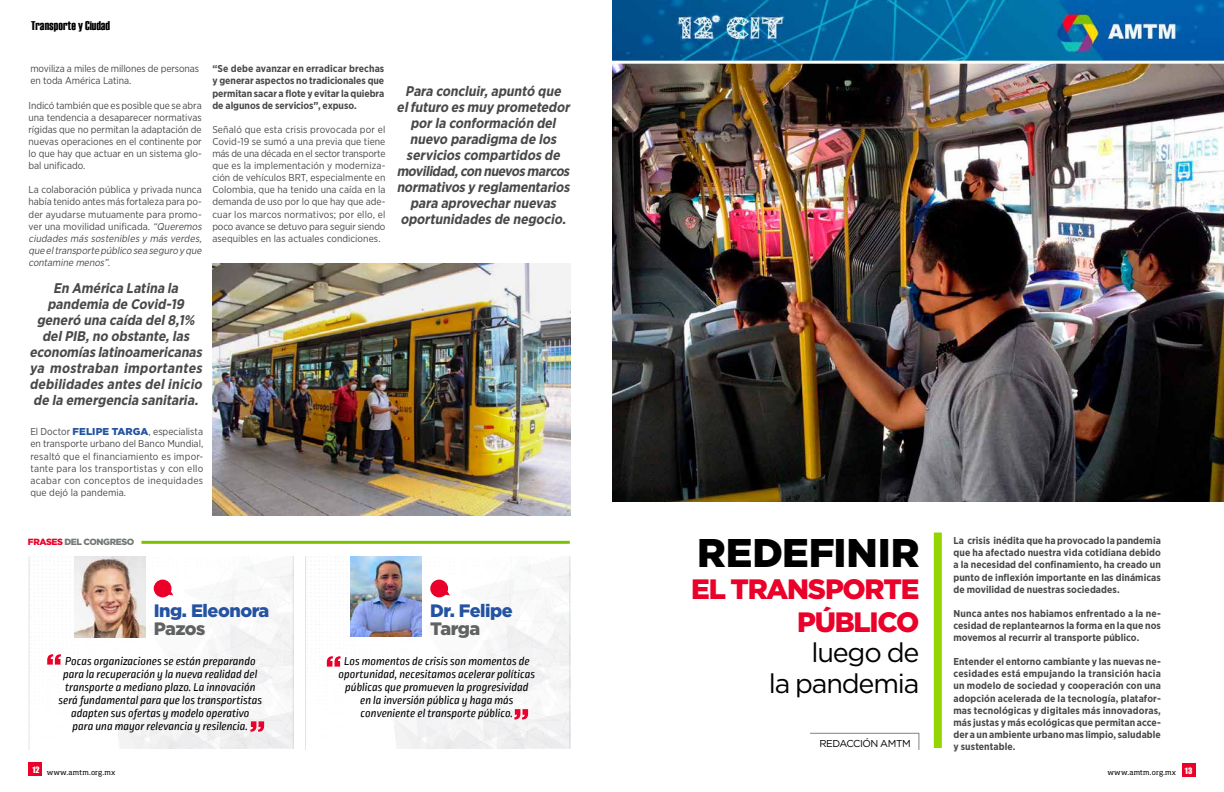
<style>
.page{position:relative;width:1224px;height:792px;background:#fff}
.page>*{position:absolute;margin:0;border:0;box-sizing:border-box;transform-origin:0 0}
.t1{font:900 40px "Gotham";letter-spacing:-.005em;color:#000}
.t2{font:900 28px/32.3px "Gotham";letter-spacing:-.045em;color:#ea0029;text-align:right}
.t3{font:27px/30.9px "Gotham";letter-spacing:-.045em;color:#000;text-align:right}
.t4{font:900 18px "Gotham";letter-spacing:-.025em;color:#2353a1}
.t5{font:900 18px "Gotham";letter-spacing:-.03em;color:#606161}
.t6{font:italic 700 14px/16px "Gotham Narrow";color:#484949;text-align:center}
.t7{font:12.6px "Haettenschweiler";color:#000}
.t8{font:italic 12px/13px "Ropa Mix PTT";letter-spacing:-.005em;color:#000;text-align:center}
.t9{font:10px/12.1px "Gotham Narrow";color:#484949;text-align:justify}
.t10{font:700 10px/12.1px "Gotham Narrow";letter-spacing:.005em;color:#484949;text-align:justify}
.t11{font:10px "Gotham";letter-spacing:-.045em;color:#000}
.t12{font:900 9px "Gotham";letter-spacing:-.045em;color:#737a75}
.t13{font:7.2px "Soho Pro";letter-spacing:.025em;color:#000}
.s1{font-style:italic}
.s2{font-family:"Gotham";font-weight:900;color:#2353a1}
.s3{color:#ea0029}
.s4{font-family:"Impact";font-size:8.1px;color:#fff}
</style>
<div class="page">
<img style="left:311px;top:556px;width:258px;height:193px">
<img style="left:351px;top:556px;width:71px;height:81px">
<img style="left:34px;top:556px;width:259px;height:193px">
<img style="left:74px;top:556px;width:71px;height:81px">
<hr style="left:141px;top:541px;width:429px;height:3px;background:#7cc200">
<svg style="left:47px;top:654px;width:14px;height:11px"></svg>
<svg style="left:250px;top:721px;width:14px;height:11px"></svg>
<hr style="left:293px;top:556px;width:1px;height:193px;background:#c6c6c6">
<hr style="left:29px;top:556px;width:1px;height:194px;background:#c6c6c6">
<svg style="left:154px;top:580px;width:19px;height:17px"></svg>
<svg style="left:327px;top:656px;width:14px;height:11px"></svg>
<svg style="left:514px;top:709px;width:14px;height:11px"></svg>
<hr style="left:569px;top:556px;width:1px;height:193px;background:#c6c6c6">
<hr style="left:305px;top:556px;width:1px;height:194px;background:#c6c6c6">
<svg style="left:430px;top:580px;width:20px;height:17px"></svg>
<img style="left:213px;top:264px;width:357px;height:252px">
<div style="left:29px;top:762px;width:13px;height:14px;background:#ea0029"></div>
<img style="left:612px;top:0;width:612px;height:502px">
<div style="left:1182px;top:763px;width:14px;height:14px;background:#ea0029"></div>
<svg style="left:810px;top:732px;width:110px;height:18px"></svg>
<div style="left:934px;top:533px;width:8px;height:215px;background:#93d500"></div>
<hr style="left:612px;top:61px;width:612px;height:3px;background:#fff">
<p class="t7" style="left:31px;top:19px;width:80px">Transporte y Ciudad</p>
<p class="t9" style="left:30px;top:63px;width:170px">moviliza a miles de millones de personas en toda América Latina.</p>
<p class="t9" style="left:29px;top:99px;width:175px">Indicó también que es posible que se abra una tendencia a desaparecer normativas rígidas que no permitan la adaptación de nuevas operaciones en el continente por lo que hay que actuar en un sistema glo&shy;bal unificado.</p>
<p class="t9" style="left:29px;top:184px;width:177px;text-align:left">La colaboración pública y privada nunca había tenido antes más fortaleza para po&shy;der ayudarse mutuamente para promo&shy;ver una movilidad unificada. <span class="s1">“Queremos ciudades más sostenibles y más verdes, que eltransporte público sea seguro y que contamine menos”.</span></p>
<h3 class="t6" style="left:29px;top:280px;width:177px">En América Latina la pandemia de Covid-19 generó una caída del8,1% delPIB,no obstante,las economíaslatinoamericanas ya mostraban importantes debilidades antes delinicio de la emergencia sanitaria.</h3>
<p class="t9" style="left:30px;top:426px;width:174px">El Doctor <span class="s2">FELIPE TARGA</span>, especialista en transporte urbano del Banco Mundial, resaltó que el financiamiento es impor&shy;tante para los transportistas y con ello acabar con conceptos de inequidades que dejó la pandemia.</p>
<p class="t10" style="left:212px;top:63px;width:173px">“Se debe avanzar en erradicar brechas y generar aspectos no tradicionales que permitan sacar a flote y evitar la quiebra de algunos de servicios”, expuso.</p>
<p class="t9" style="left:212px;top:123px;width:175px">Señaló que esta crisis provocada por el Covid-19 se sumó a una previa que tiene más de una década en el sector transporte que es la implementación y moderniza&shy;ción de vehículos BRT, especialmente en Colombia, que ha tenido una caída en la demanda de uso por lo que hay que ade&shy;cuar los marcos normativos; por ello, el poco avance se detuvo para seguir siendo asequibles en las actuales condiciones.</p>
<h3 class="t6" style="left:397px;top:83px;width:177px">Para concluir,apuntó que elfuturo esmuy prometedor porla conformación del nuevo paradigma de los servicios compartidos de movilidad,con nuevosmarcos normativosy reglamentarios para aprovecharnuevas oportunidades de negocio.</h3>
<p class="t12" style="left:28px;top:535px;width:108px"><span class="s3">FRASES</span> DEL CONGRESO</p>
<h3 class="t4" style="left:154px;top:598px;width:117px">Ing. Eleonora</h3>
<h3 class="t5" style="left:154px;top:616px;width:53px">Pazos</h3>
<p class="t8" style="left:59px;top:655px;width:205px">Pocas organizaciones se están preparando para la recuperación y la nueva realidad del transporte a mediano plazo. La innovación será fundamental para que los transportistas adapten sus ofertas y modelo operativo<br>para una mayor relevancia y resilencia.</p>
<p class="t13" style="left:32px;top:767px;width:84px"><sup>12</sup> www.amtm.org.mx</p>
<h3 class="t4" style="left:430px;top:598px;width:84px">Dr. Felipe</h3>
<h3 class="t5" style="left:430px;top:616px;width:52px">Targa</h3>
<p class="t8" style="left:339px;top:655px;width:198px">Los momentos de crisis son momentos de oportunidad, necesitamos acelerar políticas públicas que promueven la progresividad en la inversión pública y haga más conveniente el transporte público.</p>
<h1 class="t1" style="left:697px;top:525px;width:224px">REDEFINIR</h1>
<p class="t10" style="left:953px;top:535px;width:209px">La crisis inédita que ha provocado la pandemia que ha afectado nuestra vida cotidiana debido a la necesidad del confinamiento, ha creado un punto de inflexión importante en las dinámicas de movilidad de nuestras sociedades.</p>
<p class="t10" style="left:953px;top:607px;width:209px">Nunca antes nos habiamos enfrentado a la ne&shy;cesidad de replantearnos la forma en la que nos movemos al recurrir al transporte público.</p>
<p class="t10" style="left:953px;top:656px;width:209px">Entender el entorno cambiante y las nuevas ne&shy;cesidades está empujando la transición hacia un modelo de sociedad y cooperación con una adopción acelerada de la tecnología, platafor&shy;mas tecnológicas y digitales más innovadoras, más justas y más ecológicas que permitan acce&shy;der a un ambiente urbano mas limpio, saludable y sustentable.</p>
<h2 class="t2" style="left:691px;top:573px;width:230px">EL TRANSPORTE<br>PÚBLICO</h2>
<h3 class="t3" style="left:769px;top:637px;width:152px">luego de<br>la pandemia</h3>
<p class="t11" style="left:819px;top:737px;width:93px">REDACCIÓN AMTM</p>
<p class="t13" style="left:1108px;top:767px;width:86px">www.amtm.org.mx <span class="s4">13</span></p>
</div>
